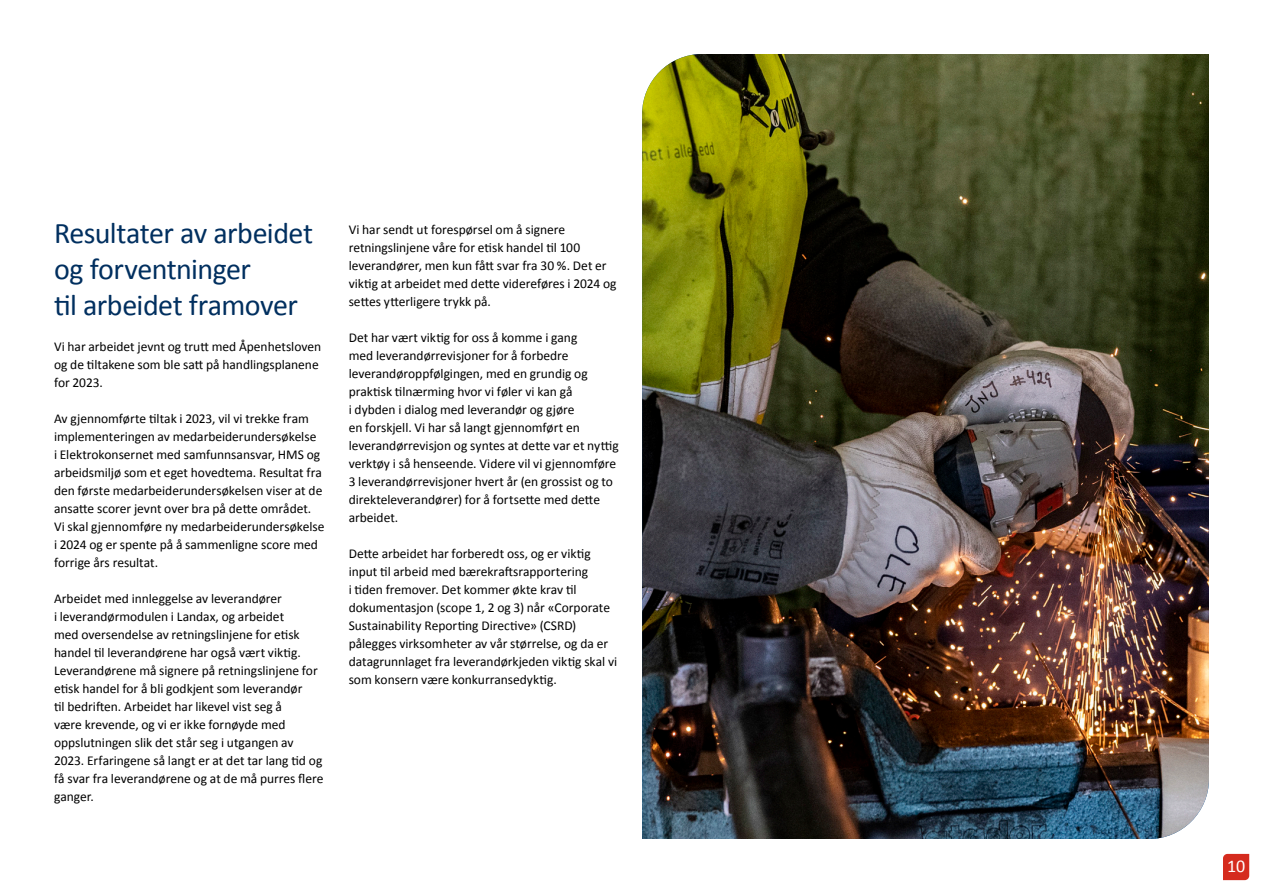
<style>
.page{position:relative;width:1263px;height:893px;background:#fff}
.page>*{position:absolute;margin:0;border:0;box-sizing:border-box;transform-origin:0 0}
.Overskrift{font:30px/36px "Calibri";letter-spacing:-.02em;color:#002f5f}
.t1{font:18px "Calibri";color:#fff}
.Brødtekst{font:13.5px/18px "Calibri";letter-spacing:-.005em;color:#000}
</style>
<div class="page">
<svg style="left:1223px;top:854px;width:26px;height:26px"></svg>
<img style="left:642px;top:54px;width:567px;height:785px">
<p class="Overskrift" style="left:54px;top:214px;width:261px">Resultater av arbeidet og forventninger<br>til arbeidet framover</p>
<p class="Brødtekst" style="left:54px;top:337px;width:269px">Vi har arbeidet jevnt og trutt med Åpenhetsloven og de tiltakene som ble satt på handlingsplanene for 2023.</p>
<p class="Brødtekst" style="left:54px;top:409px;width:272px">Av gjennomførte tiltak i 2023, vil vi trekke fram implementeringen av medarbeiderundersøkelse<br>i Elektrokonsernet med samfunnsansvar, HMS og arbeidsmiljø som et eget hovedtema. Resultat fra den første medarbeiderundersøkelsen viser at de ansatte scorer jevnt over bra på dette området.<br>Vi skal gjennomføre ny medarbeiderundersøkelse i 2024 og er spente på å sammenligne score med forrige års resultat.</p>
<p class="Brødtekst" style="left:54px;top:589px;width:271px">Arbeidet med innleggelse av leverandører<br>i leverandørmodulen i Landax, og arbeidet<br>med oversendelse av retningslinjene for etisk handel til leverandørene har også vært viktig.<br>Leverandørene må signere på retningslinjene for etisk handel for å bli godkjent som leverandør<br>til bedriften. Arbeidet har likevel vist seg å<br>være krevende, og vi er ikke fornøyde med oppslutningen slik det står seg i utgangen av 2023. Erfaringene så langt er at det tar lang tid og få svar fra leverandørene og at de må purres flere ganger.</p>
<p class="Brødtekst" style="left:349px;top:220px;width:269px">Vi har sendt ut forespørsel om å signere retningslinjene våre for etisk handel til 100 leverandører, men kun fått svar fra 30 %. Det er viktig at arbeidet med dette videreføres i 2024 og settes ytterligere trykk på.</p>
<p class="Brødtekst" style="left:349px;top:328px;width:271px">Det har vært viktig for oss å komme i gang<br>med leverandørrevisjoner for å forbedre leverandøroppfølgingen, med en grundig og praktisk tilnærming hvor vi føler vi kan gå<br>i dybden i dialog med leverandør og gjøre<br>en forskjell. Vi har så langt gjennomført en leverandørrevisjon og syntes at dette var et nyttig verktøy i så henseende. Videre vil vi gjennomføre 3 leverandørrevisjoner hvert år (en grossist og to direkteleverandører) for å fortsette med dette arbeidet.</p>
<p class="Brødtekst" style="left:349px;top:544px;width:270px">Dette arbeidet har forberedt oss, og er viktig input til arbeid med bærekraftsrapportering<br>i tiden fremover. Det kommer økte krav til dokumentasjon (scope 1, 2 og 3) når «Corporate Sustainability Reporting Directive» (CSRD) pålegges virksomheter av vår størrelse, og da er datagrunnlaget fra leverandørkjeden viktig skal vi som konsern være konkurransedyktig.</p>
<h2 class="t1" style="left:1227px;top:854px;width:20px">10</h2>
</div>
